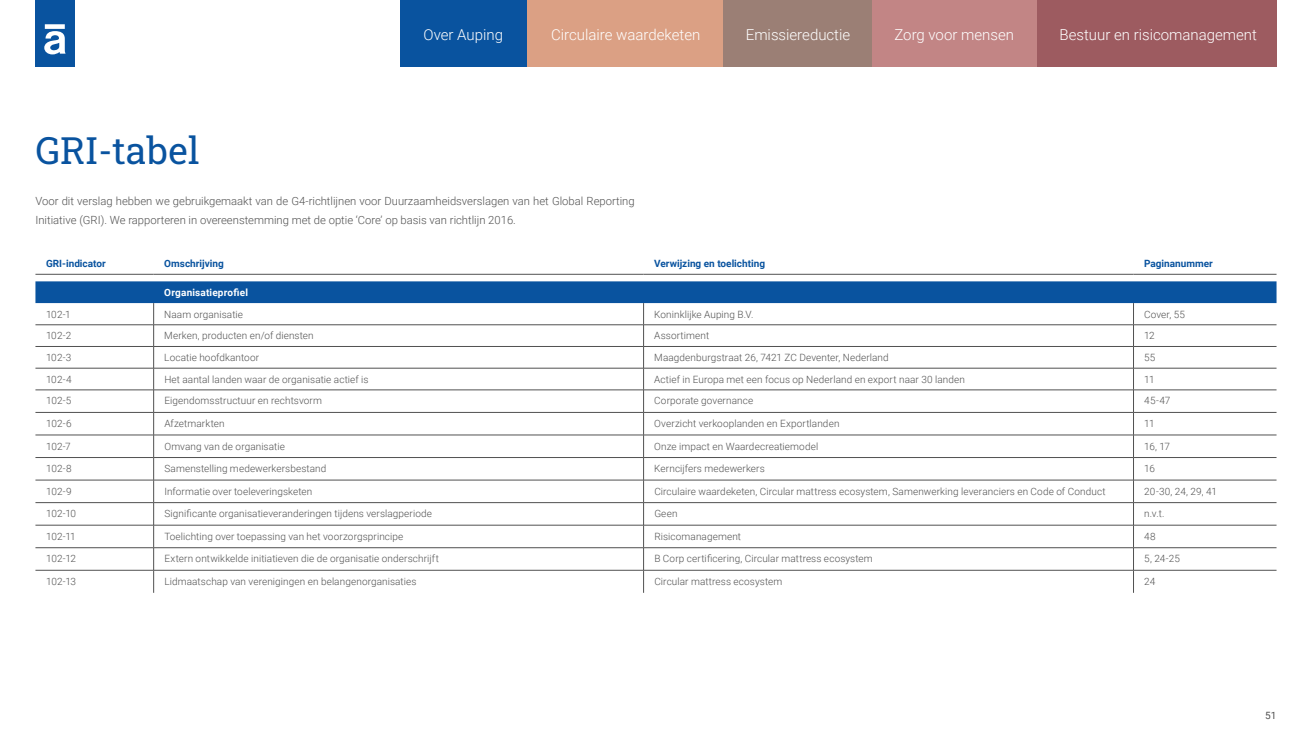
<style>
.page{position:relative;width:1312px;height:745px;background:#fff}
.page>*{position:absolute;margin:0;border:0;box-sizing:border-box;transform-origin:0 0}
.t1{font:37.5px "Roboto Slab";color:#09539f}
.t2{font:300 15px "Roboto";color:#fff}
.t3{font:300 11.25px/18.8px "Roboto";color:#515151}
.t4{font:300 10px "Roboto";letter-spacing:.01em;color:#515151}
.t5{font:700 10px "Roboto";color:#09539f}
.t6{font:700 10px "Roboto";letter-spacing:.02em;color:#fff}
.t7{font:10px "Roboto";color:#515151}
</style>
<div class="page">
<hr style="left:35px;top:274px;width:119px;height:1px;background:#515151">
<hr style="left:154px;top:274px;width:489px;height:1px;background:#515151">
<hr style="left:643px;top:274px;width:490px;height:1px;background:#515151">
<hr style="left:1133px;top:274px;width:143px;height:1px;background:#515151">
<svg style="left:35px;top:281px;width:1241px;height:311px"></svg>
<hr style="left:1133px;top:569px;width:143px;height:1px;background:#515151">
<div style="left:722px;top:0;width:150px;height:66px;background:#9b7f75"></div>
<div style="left:872px;top:0;width:164px;height:66px;background:#c28585"></div>
<div style="left:1036px;top:0;width:240px;height:66px;background:#9d5b60"></div>
<div style="left:526px;top:0;width:196px;height:66px;background:#dba084"></div>
<div style="left:400px;top:0;width:126px;height:66px;background:#09539f"></div>
<div style="left:35px;top:0;width:39px;height:66px;background:#09539f"></div>
<svg style="left:44px;top:24px;width:22px;height:30px"></svg>
<h2 class="t2" style="left:423px;top:24px;width:81px">Over Auping</h2>
<h2 class="t2" style="left:551px;top:24px;width:151px">Circulaire waardeketen</h2>
<h2 class="t2" style="left:745px;top:24px;width:106px">Emissiereductie</h2>
<h2 class="t2" style="left:894px;top:24px;width:121px">Zorg voor mensen</h2>
<h2 class="t2" style="left:1059px;top:24px;width:199px">Bestuur en risicomanagement</h2>
<h1 class="t1" style="left:35px;top:124px;width:166px">GRI-tabel</h1>
<p class="t3" style="left:35px;top:191px;width:600px">Voor dit verslag hebben we gebruikgemaakt van de G4-richtlijnen voor Duurzaamheidsverslagen van het Global Reporting<br>Initiative (GRI). We rapporteren in overeenstemming met de optie ‘Core’ op basis van richtlijn 2016.</p>
<p class="t5" style="left:46px;top:256px;width:61px">GRI-indicator</p>
<p class="t5" style="left:164px;top:256px;width:61px">Omschrijving</p>
<p class="t5" style="left:654px;top:256px;width:112px">Verwijzing en toelichting</p>
<p class="t5" style="left:1143px;top:256px;width:70px">Paginanummer</p>
<p class="t6" style="left:164px;top:285px;width:85px">Organisatieprofiel</p>
<p class="t4" style="left:46px;top:307px;width:26px">102-1</p>
<p class="t4" style="left:164px;top:307px;width:80px">Naam organisatie</p>
<p class="t4" style="left:654px;top:307px;width:101px">Koninklijke Auping B.V.</p>
<p class="t4" style="left:1143px;top:307px;width:42px">Cover, 55</p>
<p class="t4" style="left:46px;top:328px;width:27px">102-2</p>
<p class="t4" style="left:164px;top:328px;width:151px">Merken, producten en/of diensten</p>
<p class="t4" style="left:654px;top:328px;width:56px">Assortiment</p>
<p class="t4" style="left:1143px;top:328px;width:12px">12</p>
<p class="t4" style="left:46px;top:350px;width:27px">102-3</p>
<p class="t4" style="left:164px;top:350px;width:96px">Locatie hoofdkantoor</p>
<p class="t4" style="left:654px;top:350px;width:236px">Maagdenburgstraat 26, 7421 ZC Deventer, Nederland</p>
<p class="t4" style="left:1143px;top:350px;width:13px">55</p>
<p class="t4" style="left:46px;top:372px;width:27px">102-4</p>
<p class="t4" style="left:164px;top:372px;width:206px">Het aantal landen waar de organisatie actief is</p>
<p class="t4" style="left:654px;top:372px;width:312px">Actief in Europa met een focus op Nederland en export naar 30 landen</p>
<p class="t4" style="left:1143px;top:372px;width:12px">11</p>
<p class="t4" style="left:46px;top:393px;width:27px">102-5</p>
<p class="t4" style="left:164px;top:393px;width:159px">Eigendomsstructuur en rechtsvorm</p>
<p class="t4" style="left:654px;top:393px;width:100px">Corporate governance</p>
<p class="t4" style="left:1143px;top:393px;width:28px">45-47</p>
<p class="t4" style="left:46px;top:416px;width:27px">102-6</p>
<p class="t4" style="left:164px;top:416px;width:62px">Afzetmarkten</p>
<p class="t4" style="left:654px;top:416px;width:187px">Overzicht verkooplanden en Exportlanden</p>
<p class="t4" style="left:1143px;top:416px;width:12px">11</p>
<p class="t4" style="left:46px;top:438px;width:26px">102-7</p>
<p class="t4" style="left:164px;top:438px;width:122px">Omvang van de organisatie</p>
<p class="t4" style="left:654px;top:438px;width:165px">Onze impact en Waardecreatiemodel</p>
<p class="t4" style="left:1143px;top:438px;width:27px">16, 17</p>
<p class="t4" style="left:46px;top:461px;width:27px">102-8</p>
<p class="t4" style="left:164px;top:461px;width:163px">Samenstelling medewerkersbestand</p>
<p class="t4" style="left:654px;top:461px;width:112px">Kerncijfers medewerkers</p>
<p class="t4" style="left:1143px;top:461px;width:12px">16</p>
<p class="t4" style="left:46px;top:484px;width:27px">102-9</p>
<p class="t4" style="left:164px;top:484px;width:149px">Informatie over toeleveringsketen</p>
<p class="t4" style="left:654px;top:484px;width:452px">Circulaire waardeketen, Circular mattress ecosystem, Samenwerking leveranciers en Code of Conduct</p>
<p class="t4" style="left:1143px;top:484px;width:74px">20-30, 24, 29, 41</p>
<p class="t4" style="left:46px;top:506px;width:31px">102-10</p>
<p class="t4" style="left:164px;top:506px;width:269px">Significante organisatieveranderingen tijdens verslagperiode</p>
<p class="t4" style="left:654px;top:506px;width:25px">Geen</p>
<p class="t4" style="left:1143px;top:506px;width:22px">n.v.t.</p>
<p class="t4" style="left:46px;top:529px;width:31px">102-11</p>
<p class="t4" style="left:164px;top:529px;width:240px">Toelichting over toepassing van het voorzorgsprincipe</p>
<p class="t4" style="left:654px;top:529px;width:88px">Risicomanagement</p>
<p class="t4" style="left:1143px;top:529px;width:13px">48</p>
<p class="t4" style="left:46px;top:551px;width:31px">102-12</p>
<p class="t4" style="left:164px;top:551px;width:276px">Extern ontwikkelde initiatieven die de organisatie onderschrijft</p>
<p class="t4" style="left:654px;top:551px;width:220px">B Corp certificering, Circular mattress ecosystem</p>
<p class="t4" style="left:1143px;top:551px;width:37px">5, 24-25</p>
<p class="t4" style="left:46px;top:574px;width:31px">102-13</p>
<p class="t4" style="left:164px;top:574px;width:253px">Lidmaatschap van verenigingen en belangenorganisaties</p>
<p class="t4" style="left:654px;top:574px;width:129px">Circular mattress ecosystem</p>
<p class="t4" style="left:1143px;top:574px;width:13px">24</p>
<p class="t7" style="left:1264px;top:708px;width:13px">51</p>
</div>
